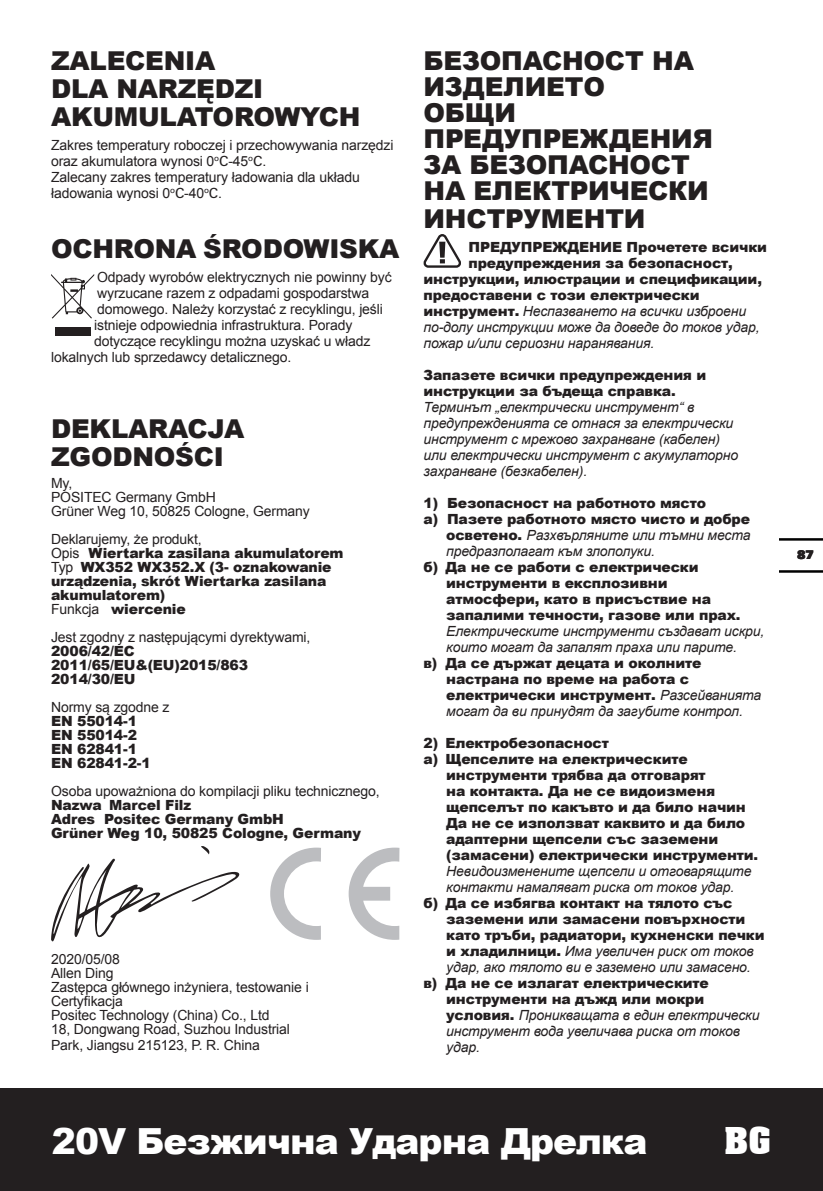
<style>
.page{position:relative;width:823px;height:1191px;background:#fff}
.page>*{position:absolute;margin:0;border:0;box-sizing:border-box;transform-origin:0 0}
.t1{font:900 36px "Arial";letter-spacing:-.025em;color:#fff}
.t2{font:700 36px "Aachen BT";color:#fff}
.t3{font:900 26px/26.6px "Arial";letter-spacing:-.01em;color:#231f20}
.t4{font:900 14px/16px "Arial";letter-spacing:-.01em;color:#231f20}
.t5{font:14px/16px "Arial";letter-spacing:-.01em;color:#231f20}
.t6{font:italic 14px/16px "Arial";letter-spacing:-.01em;color:#231f20}
.t7{font:900 12px "Univers";color:#231f20}
.s1{font-family:"Univers"}
.s2{font-weight:400}
.s3{font-weight:900;font-style:normal}
.s4{font-weight:400;font-style:italic}
</style>
<div class="page">
<div style="left:1px;top:1089px;width:821px;height:102px;background:#231f20"></div>
<hr style="left:0;top:1089px;width:1px;height:102px;background:#231f20">
<hr style="left:779px;top:570px;width:43px;height:2px;background:#000">
<hr style="left:779px;top:538px;width:43px;height:2px;background:#000">
<svg style="left:51px;top:274px;width:43px;height:44px"></svg>
<div style="left:55px;top:327px;width:35px;height:9px;background:#231f20"></div>
<svg style="left:51px;top:846px;width:189px;height:96px"></svg>
<svg style="left:270px;top:847px;width:51px;height:93px"></svg>
<svg style="left:348px;top:847px;width:51px;height:93px"></svg>
<svg style="left:423px;top:234px;width:38px;height:34px"></svg>
<p class="t3" style="left:51px;top:46px;width:310px;line-height:28px">ZALECENIA<br>DLA NARZĘDZI<br>AKUMULATOROWYCH</p>
<p class="t5" style="left:51px;top:137px;width:344px">Zakres temperatury roboczej i przechowywania narzędzi oraz akumulatora wynosi 0<sup>o</sup><span class="s1">C</span>-45<sup>o</sup><span class="s1">C</span>.</p>
<p class="t5" style="left:51px;top:169px;width:310px">Zalecany zakres temperatury ładowania dla układu ładowania wynosi 0<sup>o</sup><span class="s1">C</span>-40<sup>o</sup><span class="s1">C</span>.</p>
<p class="t3" style="left:51px;top:234px;width:350px">OCHRONA ŚRODOWISKA</p>
<p class="t5" style="left:97px;top:269px;width:296px">Odpady wyrobów elektrycznych nie powinny być</p>
<p class="t5" style="left:97px;top:285px;width:273px">wyrzucane razem z odpadami gospodarstwa</p>
<p class="t5" style="left:97px;top:301px;width:287px">domowego. Należy korzystać z recyklingu, jeśli</p>
<p class="t5" style="left:94px;top:317px;width:259px">istnieje odpowiednia infrastruktura. Porady</p>
<p class="t5" style="left:94px;top:333px;width:277px">dotyczące recyklingu można uzyskać u władz</p>
<p class="t5" style="left:51px;top:349px;width:241px">lokalnych lub sprzedawcy detalicznego.</p>
<p class="t3" style="left:51px;top:414px;width:194px;line-height:28px">DEKLARACJA<br>ZGODNOŚCI</p>
<p class="t5" style="left:51px;top:475px;width:23px">My,</p>
<p class="t5" style="left:51px;top:489px;width:166px">POSITEC Germany GmbH</p>
<p class="t5" style="left:51px;top:503px;width:260px">Grüner Weg 10, 50825 Cologne, Germany</p>
<p class="t5" style="left:51px;top:531px;width:152px">Deklarujemy, że produkt,</p>
<p class="t4" style="left:51px;top:544px;width:294px"><span class="s2">Opis</span> Wiertarka zasilana akumulatorem</p>
<p class="t4" style="left:51px;top:559px;width:282px;line-height:14px"><span class="s2">Typ</span> WX352 WX352.X (3- oznakowanie urządzenia, skrót Wiertarka zasilana akumulatorem)</p>
<p class="t4" style="left:51px;top:600px;width:136px"><span class="s2">Funkcja</span> wiercenie</p>
<p class="t5" style="left:51px;top:629px;width:261px">Jest zgodny z następującymi dyrektywami,</p>
<p class="t4" style="left:51px;top:642px;width:85px">2006/42/EC</p>
<p class="t4" style="left:51px;top:656px;width:198px">2011/65/EU&amp;(EU)2015/863</p>
<p class="t4" style="left:51px;top:670px;width:86px">2014/30/EU</p>
<p class="t5" style="left:51px;top:699px;width:120px">Normy są zgodne z</p>
<p class="t4" style="left:51px;top:712px;width:87px">EN 55014-1</p>
<p class="t4" style="left:51px;top:726px;width:87px">EN 55014-2</p>
<p class="t4" style="left:51px;top:740px;width:87px">EN 62841-1</p>
<p class="t4" style="left:51px;top:754px;width:101px">EN 62841-2-1</p>
<p class="t5" style="left:51px;top:783px;width:330px">Osoba upoważniona do kompilacji pliku technicznego,</p>
<p class="t4" style="left:51px;top:796px;width:142px">Nazwa Marcel Filz</p>
<p class="t4" style="left:51px;top:810px;width:234px">Adres Positec Germany GmbH</p>
<p class="t4" style="left:51px;top:824px;width:311px">Grüner Weg 10, 50825 Cologne, Germany</p>
<p class="t5" style="left:51px;top:951px;width:70px">2020/05/08</p>
<p class="t5" style="left:51px;top:965px;width:64px">Allen Ding</p>
<p class="t5" style="left:51px;top:979px;width:259px">Zastępca głównego inżyniera, testowanie i</p>
<p class="t5" style="left:51px;top:993px;width:73px">Certyfikacja</p>
<p class="t5" style="left:51px;top:1007px;width:220px">Positec Technology (China) Co., Ltd</p>
<p class="t5" style="left:51px;top:1021px;width:240px">18, Dongwang Road, Suzhou Industrial</p>
<p class="t5" style="left:51px;top:1037px;width:210px">Park, Jiangsu 215123, P. R. China</p>
<p class="t3" style="left:423px;top:47px;width:272px;line-height:26px">БЕЗОПАСНОСТ НА<br>ИЗДЕЛИЕТО</p>
<p class="t3" style="left:423px;top:98px;width:291px">ОБЩИ<br>ПРЕДУПРЕЖДЕНИЯ<br>ЗА БЕЗОПАСНОСТ<br>НА ЕЛЕКТРИЧЕСКИ<br>ИНСТРУМЕНТИ</p>
<p class="t4" style="left:468px;top:238px;width:300px">ПРЕДУПРЕЖДЕНИЕ Прочетете всички</p>
<p class="t4" style="left:468px;top:254px;width:266px">предупреждения за безопасност,</p>
<p class="t4" style="left:423px;top:270px;width:340px">инструкции, илюстрации и спецификации,</p>
<p class="t4" style="left:423px;top:286px;width:277px">предоставени с този електрически</p>
<p class="t6" style="left:423px;top:303px;width:324px"><span class="s3">инструмент.</span> Неспазването на всички изброени</p>
<p class="t6" style="left:423px;top:319px;width:337px">по-долу инструкции може да доведе до токов удар,</p>
<p class="t6" style="left:423px;top:335px;width:232px">пожар и/или сериозни наранявания.</p>
<p class="t4" style="left:423px;top:366px;width:284px">Запазете всички предупреждения и инструкции за бъдеща справка.</p>
<p class="t6" style="left:423px;top:399px;width:316px">Терминът „електрически инструмент“ в предупрежденията се отнася за електрически инструмент с мрежово захранване (кабелен) или електрически инструмент с акумулаторно захранване (безкабелен).</p>
<p class="t4" style="left:423px;top:494px;width:284px">1) Безопасност на работното място</p>
<p class="t6" style="left:446px;top:511px;width:305px;text-align:justify;text-indent:-23px"><span class="s3">a) Пазете работното място чисто и добре осветено.</span> Разхвърляните или тъмни места предразполагат към злополуки.</p>
<p class="t4" style="left:446px;top:558px;width:319px;text-indent:-23px">б) Да не се работи с електрически инструменти в експлозивни<br>атмосфери, като в присъствие на запалими течности, газове или прах.<br><span class="s4">Електрическите инструменти създават искри, които могат да запалят праха или парите.</span></p>
<p class="t4" style="left:446px;top:654px;width:316px;text-indent:-23px">в) Да се държат децата и околните настрана по време на работа с електрически инструмент. <span class="s4">Разсейванията могат да ви принудят да загубите контрол.</span></p>
<p class="t4" style="left:423px;top:734px;width:187px">2) Eлектробезопасност</p>
<p class="t4" style="left:446px;top:750px;width:313px;text-indent:-23px">a) Щепселите на електрическите инструменти трябва да отговарят<br>на контакта. Да не се видоизменя щепселът по какъвто и да било начин Да не се използват каквито и да било адаптерни щепсели със заземени (замасени) електрически инструменти.<br><span class="s4">Невидоизменените щепсели и отговарящите контакти намаляват риска от токов удар.</span></p>
<p class="t4" style="left:446px;top:894px;width:320px;text-indent:-23px">б) Да се избягва контакт на тялото със заземени или замасени повърхности като тръби, радиатори, кухненски печки и хладилници. <span class="s4">Има увеличен риск от токов удар, ако тялото ви е заземено или замасено.</span></p>
<p class="t6" style="left:446px;top:975px;width:314px;text-indent:-23px"><span class="s3">в) Да не се излагат електрическите инструменти на дъжд или мокри условия.</span> Проникващата в един електрически инструмент вода увеличава риска от токов удар.</p>
<p class="t7" style="left:796px;top:546px;width:18px">87</p>
<h1 class="t1" style="left:52px;top:1115px;width:596px">20V Безжична Ударна Дрелка</h1>
<h1 class="t2" style="left:723px;top:1118px;width:48px">BG</h1>
</div>
